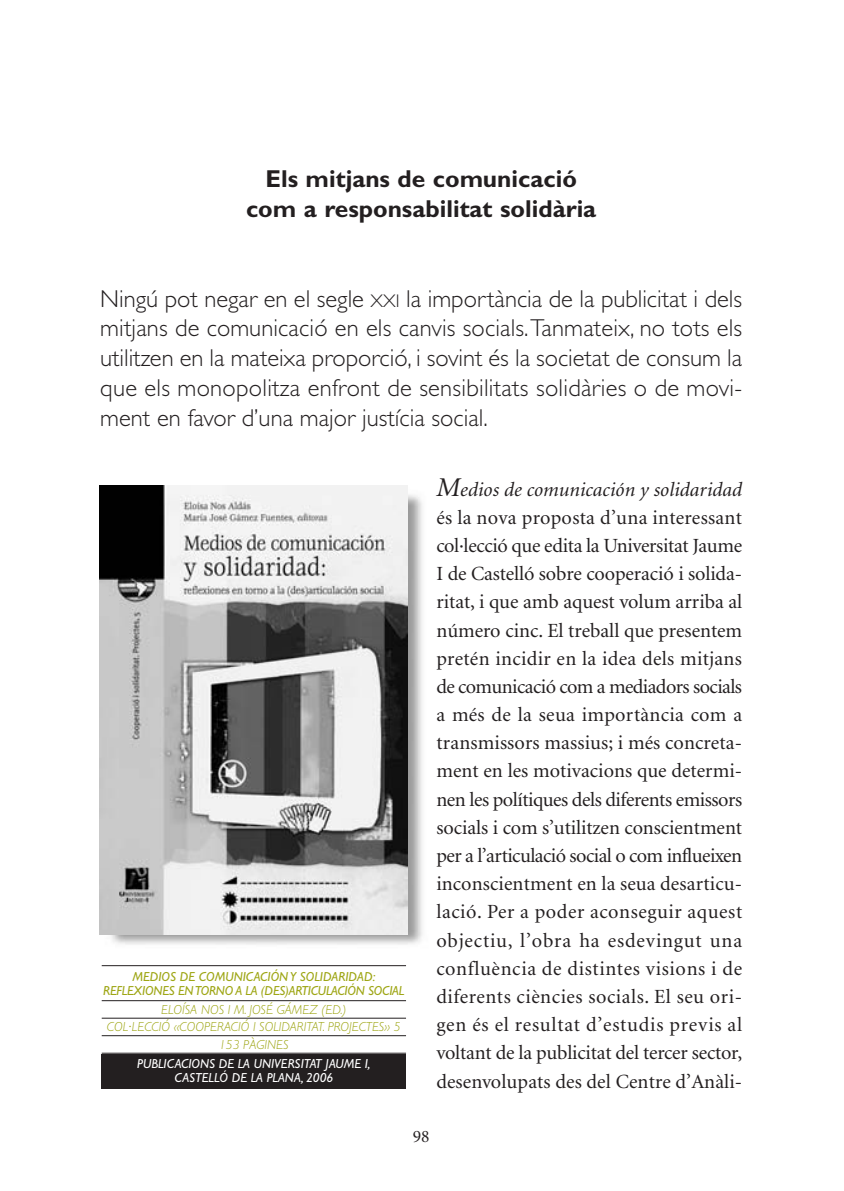
<style>
.page{position:relative;width:844px;height:1191px;background:#fff}
.page>*{position:absolute;margin:0;border:0;box-sizing:border-box;transform-origin:0 0}
.t1{font:300 24.5px/29.8px "Gill Sans";color:#231f20;text-align:justify}
.t2{font:700 24.5px/29.4px "Gill Sans";color:#231f20;text-align:center}
.t3{font:20.12px/28.2px "Minion";letter-spacing:.005em;color:#231f20;text-align:justify}
.t4{font:17.5px "Minion";color:#231f20}
.t5{font:italic 300 13.12px/17.5px "Gill Sans";color:#9ea615;text-align:center}
.t6{font:italic 13.12px/14px "Gill Sans";letter-spacing:-.015em;color:#9ea615;text-align:center}
.t7{font:italic 13.12px/14px "Gill Sans";color:#fff;text-align:center}
.s1{font-size:18.38px}
.s2{font-style:italic;font-size:27.12px}
.s3{font-style:italic}
</style>
<div class="page">
<img style="left:99px;top:485px;width:324px;height:460px">
<img style="left:100px;top:486px;width:307px;height:448px">
<div style="left:102px;top:1053px;width:304px;height:35px;background:#231f20"></div>
<hr style="left:102px;top:965px;width:304px;height:1px;background:#231f20">
<hr style="left:102px;top:1000px;width:304px;height:1px;background:#231f20">
<hr style="left:102px;top:1018px;width:304px;height:1px;background:#231f20">
<hr style="left:102px;top:1035px;width:304px;height:1px;background:#231f20">
<p class="t2" style="left:246px;top:167px;width:352px">Els mitjans de comunicació com a responsabilitat solidària</p>
<p class="t1" style="left:100px;top:286px;width:643px">Ningú pot negar en el segle <span class="s1">XXI</span> la importància de la publicitat i dels mitjans de comunicació en els canvis socials.Tanmateix, no tots els utilitzen en la mateixa proporció, i sovint és la societat de consum la que els monopolitza enfront de sensibilitats solidàries o de movi&shy;ment en favor d’una major justícia social.</p>
<p class="t6" style="left:103px;top:970px;width:302px">MEDIOS DE COMUNICACIÓN Y SOLIDARIDAD:<br>REFLEXIONES EN TORNO A LA (DES)ARTICULACIÓN SOCIAL</p>
<p class="t5" style="left:107px;top:1002px;width:295px">ELOÍSA NOS I M. JOSÉ GÁMEZ (ED.)<br>COL·LECCIÓ «COOPERACIÓ I SOLIDARITAT. PROJECTES» 5<br>153 PÀGINES</p>
<p class="t7" style="left:137px;top:1058px;width:235px">PUBLICACIONS DE LA UNIVERSITAT JAUME I,<br>CASTELLÓ DE LA PLANA, 2006</p>
<p class="t3" style="left:436px;top:477px;width:307px"><span class="s2">M</span><span class="s3">edios de comunicación y solidaridad </span>és la nova proposta d’una interessant col·lecció que edita la Universitat Jaume I de Castelló sobre cooperació i solida&shy;ritat, i que amb aquest volum arriba al número cinc. El treball que presentem pretén incidir en la idea dels mitjans de comunicació com a mediadors socials a més de la seua importància com a transmissors massius; i més concreta&shy;ment en les motivacions que determi&shy;nen les polítiques dels diferents emissors socials i com s’utilitzen conscientment per a l’articulació social o com influeixen inconscientment en la seua desarticu&shy;lació. Per a poder aconseguir aquest objectiu, l’obra ha esdevingut una confluència de distintes visions i de diferents ciències socials. El seu ori&shy;gen és el resultat d’estudis previs al voltant de la publicitat del tercer sector, desenvolupats des del Centre d’Anàli-</p>
<p class="t4" style="left:412px;top:1130px;width:18px">98</p>
</div>
